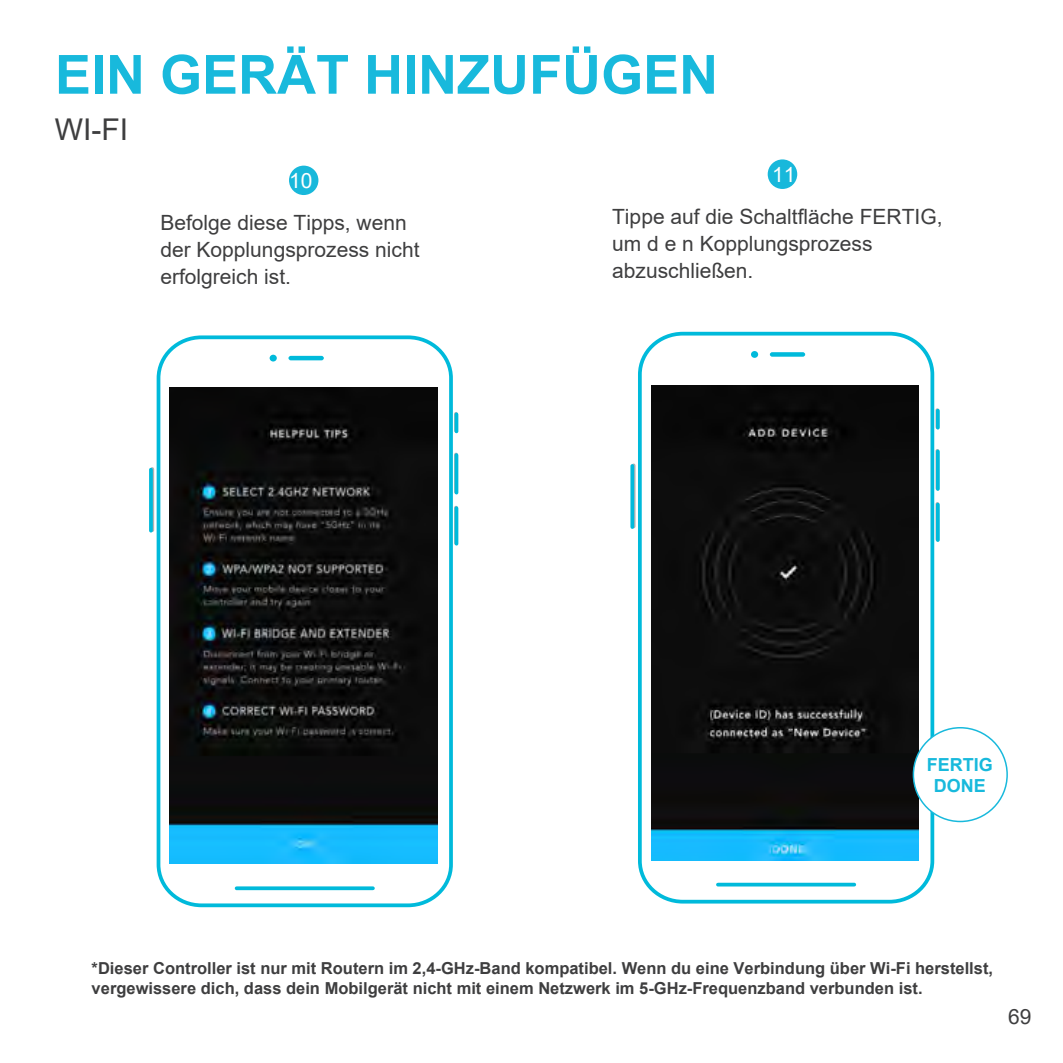
<style>
.page{position:relative;width:1063px;height:1063px;background:#fff}
.page>*{position:absolute;margin:0;border:0;box-sizing:border-box;transform-origin:0 0}
.t1{font:700 54px "Arial";color:#18b9dc}
.t2{font:30px "Arial";color:#3e3e3f}
.t3{font:21px/27px "Arial";color:#3e3e3f}
.t4{font:21px "Arial";color:#fff}
.t5{font:21px "Arial";color:#3e3e3f}
.t6{font:700 18px/21.6px "Arial";color:#18b9dc;text-align:center}
.t7{font:700 16.5px/19.8px "Arial";color:#3e3e3f}
</style>
<div class="page">
<hr style="left:288px;top:356px;width:36px;height:4px;background:#00badb;border-radius:2px">
<div style="left:270px;top:355px;width:7px;height:6px;background:#00badb;border-radius:50%"></div>
<hr style="left:150px;top:469px;width:4px;height:61px;background:#b3b3b3">
<div style="left:157px;top:335px;width:296px;height:572px;border:4px solid #00badb;border-radius:42px"></div>
<svg style="left:454px;top:414px;width:4px;height:17px"></svg>
<svg style="left:454px;top:455px;width:4px;height:38px"></svg>
<svg style="left:454px;top:508px;width:4px;height:36px"></svg>
<svg style="left:149px;top:469px;width:4px;height:62px"></svg>
<svg style="left:237px;top:886px;width:136px;height:4px"></svg>
<div style="left:289px;top:166px;width:29px;height:29px;background:#18b8db;border-radius:50%"></div>
<img style="left:651px;top:385px;width:267px;height:475px">
<div style="left:770px;top:352px;width:35px;height:5px;background:#00badb;border-radius:2px"></div>
<div style="left:751px;top:351px;width:7px;height:7px;background:#00badb;border-radius:50%"></div>
<svg style="left:935px;top:410px;width:4px;height:17px"></svg>
<hr style="left:935px;top:451px;width:4px;height:37px;background:#d0d5d6">
<hr style="left:935px;top:504px;width:4px;height:35px;background:#d0d5d6">
<hr style="left:632px;top:465px;width:3px;height:61px;background:#b3b3b3">
<div style="left:638px;top:332px;width:296px;height:571px;border:4px solid #00badb;border-radius:42px"></div>
<hr style="left:936px;top:411px;width:3px;height:17px;background:#00badb">
<hr style="left:936px;top:451px;width:3px;height:38px;background:#00badb">
<hr style="left:936px;top:504px;width:3px;height:36px;background:#00badb">
<svg style="left:630px;top:466px;width:4px;height:61px"></svg>
<hr style="left:718px;top:883px;width:136px;height:3px;background:#00badb">
<div style="left:913px;top:728px;width:94px;height:93px;background:#fff;border-radius:50%"></div>
<div style="left:912px;top:727px;width:96px;height:95px;border:2px solid #18b9dc;border-radius:50%"></div>
<div style="left:768px;top:159px;width:29px;height:30px;background:#18b8db;border-radius:50%"></div>
<img style="left:170px;top:388px;width:267px;height:475px">
<h1 class="t1" style="left:55px;top:37px;width:665px">EIN GERÄT HINZUFÜGEN</h1>
<h2 class="t2" style="left:55px;top:108px;width:75px">WI-FI</h2>
<p class="t4" style="left:289px;top:166px;width:25px">10</p>
<p class="t3" style="left:160px;top:209px;width:261px">Befolge diese Tipps, wenn der Kopplungsprozess nicht erfolgreich ist.</p>
<p class="t4" style="left:772px;top:160px;width:25px">11</p>
<p class="t3" style="left:612px;top:203px;width:332px">Tippe auf die Schaltfläche FERTIG, um d e n Kopplungsprozess abzuschließen.</p>
<p class="t6" style="left:927px;top:754px;width:68px">FERTIG<br>DONE</p>
<p class="t7" style="left:92px;top:958px;width:903px">*Dieser Controller ist nur mit Routern im 2,4-GHz-Band kompatibel. Wenn du eine Verbindung über Wi-Fi herstellst, vergewissere dich, dass dein Mobilgerät nicht mit einem Netzwerk im 5-GHz-Frequenzband verbunden ist.</p>
<p class="t5" style="left:1008px;top:1001px;width:25px">69</p>
</div>
